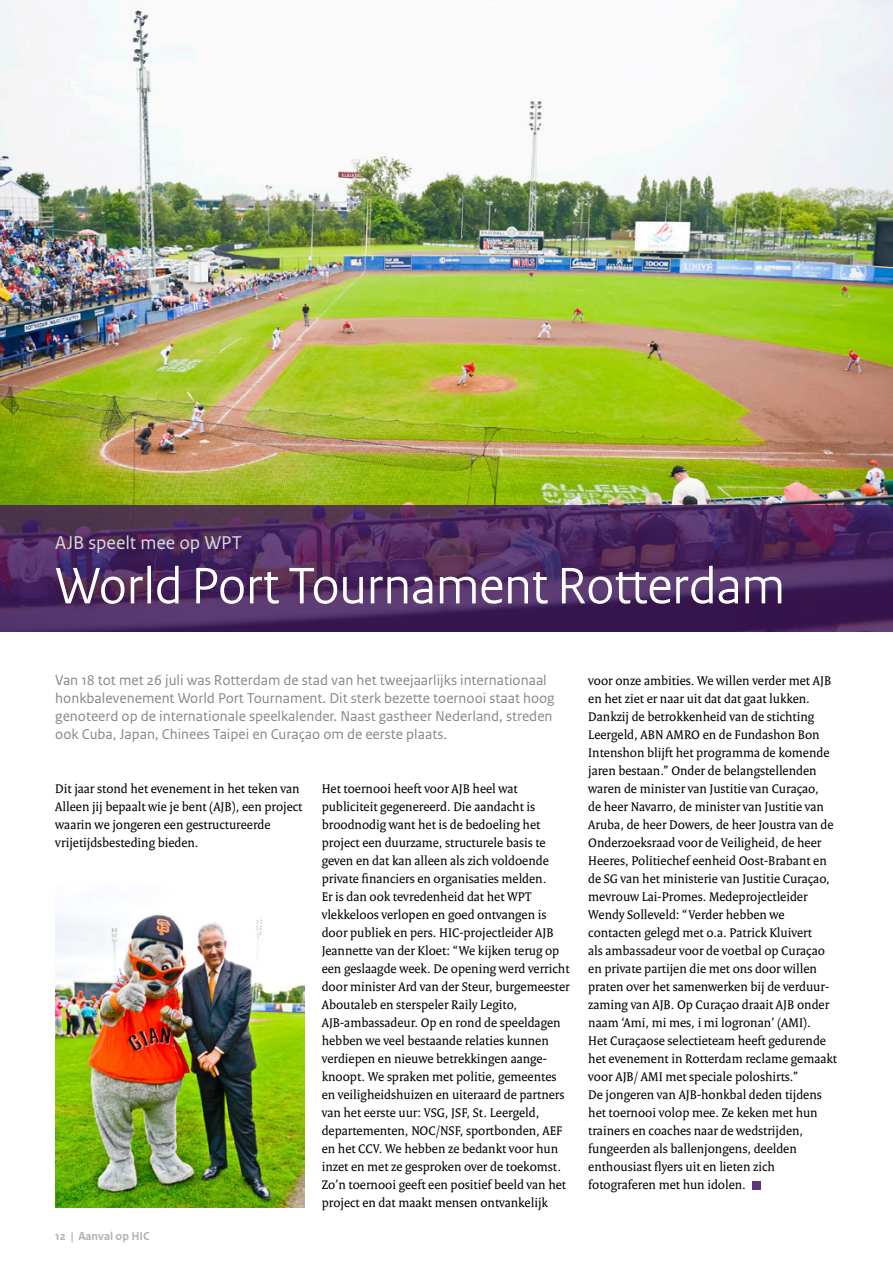
<style>
.page{position:relative;width:893px;height:1263px;background:#fff}
.page>*{position:absolute;margin:0;border:0;box-sizing:border-box;transform-origin:0 0}
._01_RO_basis_voor_ko{font:54px "Rijksoverheid Sans Heading";color:#fff}
.Subkop_HIC{font:19.5px "Rijksoverheid Sans Text";color:#dadad9}
._03_RO_basis_voor_in{font:15px/18px "Rijksoverheid Sans Text";color:#878786}
._04_RO_basis_voor_br{font:13.5px/18px "Rijksoverheid Serif";color:#000}
.t1{font:700 12px "Rijksoverheid Sans Text";color:#b2b2b2}
</style>
<div class="page">
<div style="left:753px;top:1181px;width:8px;height:8px;background:#5f3974"></div>
<img style="left:0;top:0;width:893px;height:505px">
<svg style="left:0;top:505px;width:893px;height:126px;background:#4b295d"></svg>
<img style="left:55px;top:914px;width:250px;height:294px">
<h1 class="Subkop_HIC" style="left:55px;top:532px;width:188px">AJB speelt mee op WPT</h1>
<p class="_01_RO_basis_voor_ko" style="left:55px;top:554px;width:731px">World Port Tournament Rotterdam</p>
<p class="_03_RO_basis_voor_in" style="left:55px;top:672px;width:501px">Van 18 tot met 26 juli was Rotterdam de stad van het tweejaarlijks internationaal honkbalevenement World Port Tournament. Dit sterk bezette toernooi staat hoog genoteerd op de internationale speelkalender. Naast gastheer Nederland, streden ook Cuba, Japan, Chinees Taipei en Curaçao om de eerste plaats.</p>
<p class="_04_RO_basis_voor_br" style="left:55px;top:780px;width:249px">Dit jaar stond het evenement in het teken van Alleen jij bepaalt wie je bent (AJB), een project waarin we jongeren een gestructureerde vrijetijdsbesteding bieden.</p>
<p class="_04_RO_basis_voor_br" style="left:322px;top:780px;width:249px">Het toernooi heeft voor AJB heel wat publiciteit gegenereerd. Die aandacht is broodnodig want het is de bedoeling het project een duurzame, structurele basis te geven en dat kan alleen als zich voldoende private financiers en organisaties melden.<br>Er is dan ook tevredenheid dat het WPT vlekkeloos verlopen en goed ontvangen is door publiek en pers. HIC-projectleider AJB Jeannette van der Kloet: “We kijken terug op een geslaagde week. De opening werd verricht door minister Ard van der Steur, burgemeester Aboutaleb en sterspeler Raily Legito, AJB-ambassadeur. Op en rond de speeldagen hebben we veel bestaande relaties kunnen verdiepen en nieuwe betrekkingen aange&shy;knoopt. We spraken met politie, gemeentes en veiligheidshuizen en uiteraard de partners van het eerste uur: VSG, JSF, St. Leergeld, departementen, NOC/NSF, sportbonden, AEF en het CCV. We hebben ze bedankt voor hun inzet en met ze gesproken over de toekomst.<br>Zo’n toernooi geeft een positief beeld van het project en dat maakt mensen ontvankelijk</p>
<p class="t1" style="left:55px;top:1229px;width:96px">12 | Aanval op HIC</p>
<p class="_04_RO_basis_voor_br" style="left:588px;top:672px;width:250px">voor onze ambities. We willen verder met AJB en het ziet er naar uit dat dat gaat lukken.<br>Dankzij de betrokkenheid van de stichting Leergeld, ABN AMRO en de Fundashon Bon Intenshon blijft het programma de komende jaren bestaan.” Onder de belangstellenden waren de minister van Justitie van Curaçao,<br>de heer Navarro, de minister van Justitie van Aruba, de heer Dowers, de heer Joustra van de Onderzoeksraad voor de Veiligheid, de heer Heeres, Politiechef eenheid Oost-Brabant en de SG van het ministerie van Justitie Curaçao, mevrouw Lai-Promes. Medeprojectleider Wendy Solleveld: “Verder hebben we contacten gelegd met o.a. Patrick Kluivert<br>als ambassadeur voor de voetbal op Curaçao en private partijen die met ons door willen praten over het samenwerken bij de verduur&shy;zaming van AJB. Op Curaçao draait AJB onder naam ‘Ami, mi mes, i mi logronan’ (AMI).<br>Het Curaçaose selectieteam heeft gedurende het evenement in Rotterdam reclame gemaakt voor AJB/ AMI met speciale poloshirts.”</p>
<p class="_04_RO_basis_voor_br" style="left:588px;top:1086px;width:235px">De jongeren van AJB-honkbal deden tijdens het toernooi volop mee. Ze keken met hun trainers en coaches naar de wedstrijden, fungeerden als ballenjongens, deelden enthousiast flyers uit en lieten zich fotograferen met hun idolen.</p>
</div>
